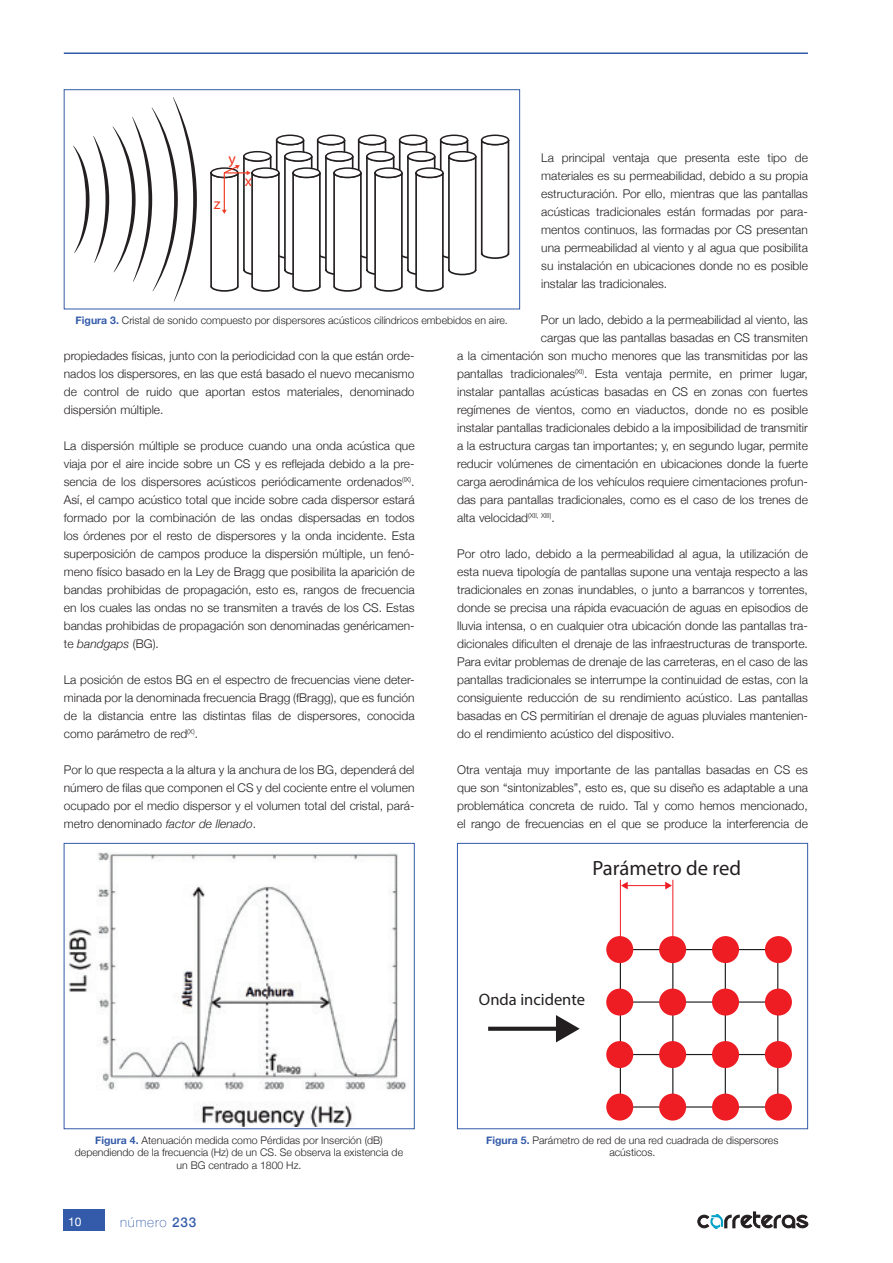
<style>
.page{position:relative;width:893px;height:1263px;background:#fff}
.page>*{position:absolute;margin:0;border:0;box-sizing:border-box;transform-origin:0 0}
.t1{font:20.7px "Myriad Pro";color:#231f20}
.t2{font:16.5px "Myriad Pro";color:#231f20}
.t3{font:15.75px "Myriad Pro";color:#ef3a24}
.t4{font:100 13.5px "Helvetica Neue";letter-spacing:.06em;color:#345ba9}
.TEXTO_COMUN_2015{font:300 12px/18px "Helvetica Neue";color:#231f20;text-align:justify}
.t5{font:12px "Helvetica Neue";color:#fff}
.PIE_FOTO_FIG_2015{font:300 10.5px/12.6px "Helvetica Neue";color:#231f20;text-align:center}
.s1{font-weight:700;color:#345ba9}
.s2{font-style:italic}
.s3{font-weight:500}
</style>
<div class="page">
<div style="left:64px;top:1210px;width:41px;height:21px;background:#345ba9"></div>
<hr style="left:64px;top:53px;width:744px;height:1px;background:#345ba9">
<svg style="left:698px;top:1212px;width:110px;height:17px"></svg>
<div style="left:481px;top:135px;width:28px;height:10px;border:1px solid #231f20;border-radius:50%"></div>
<div style="left:440px;top:135px;width:28px;height:10px;border:1px solid #231f20;border-radius:50%"></div>
<div style="left:399px;top:135px;width:28px;height:10px;border:1px solid #231f20;border-radius:50%"></div>
<div style="left:358px;top:135px;width:28px;height:10px;border:1px solid #231f20;border-radius:50%"></div>
<div style="left:317px;top:135px;width:28px;height:10px;border:1px solid #231f20;border-radius:50%"></div>
<div style="left:276px;top:135px;width:28px;height:10px;border:1px solid #231f20;border-radius:50%"></div>
<svg style="left:210px;top:138px;width:300px;height:154px"></svg>
<svg style="left:73px;top:97px;width:124px;height:205px"></svg>
<div style="left:64px;top:89px;width:456px;height:220px;border:1px solid #345ba9"></div>
<img style="left:68px;top:852px;width:341px;height:274px">
<div style="left:64px;top:843px;width:351px;height:286px;border:1px solid #345ba9"></div>
<hr style="left:620px;top:949px;width:158px;height:1px;background:#231f20">
<hr style="left:620px;top:1001px;width:158px;height:2px;background:#231f20">
<hr style="left:620px;top:1054px;width:158px;height:1px;background:#231f20">
<hr style="left:620px;top:1106px;width:158px;height:1px;background:#231f20">
<hr style="left:777px;top:949px;width:1px;height:158px;background:#231f20">
<hr style="left:725px;top:949px;width:1px;height:158px;background:#231f20">
<hr style="left:672px;top:880px;width:1px;height:69px;background:#ee1d23">
<hr style="left:620px;top:880px;width:1px;height:69px;background:#ee1d23">
<hr style="left:672px;top:940px;width:1px;height:167px;background:#231f20">
<hr style="left:620px;top:940px;width:1px;height:167px;background:#231f20">
<div style="left:606px;top:936px;width:27px;height:27px;background:#ee1d23;border-radius:50%"></div>
<div style="left:659px;top:936px;width:27px;height:27px;background:#ee1d23;border-radius:50%"></div>
<div style="left:712px;top:936px;width:27px;height:27px;background:#ee1d23;border-radius:50%"></div>
<div style="left:765px;top:936px;width:27px;height:27px;background:#ee1d23;border-radius:50%"></div>
<div style="left:606px;top:988px;width:27px;height:27px;background:#ee1d23;border-radius:50%"></div>
<div style="left:659px;top:988px;width:27px;height:27px;background:#ee1d23;border-radius:50%"></div>
<div style="left:712px;top:988px;width:27px;height:27px;background:#ee1d23;border-radius:50%"></div>
<div style="left:765px;top:988px;width:27px;height:27px;background:#ee1d23;border-radius:50%"></div>
<div style="left:606px;top:1041px;width:27px;height:27px;background:#ee1d23;border-radius:50%"></div>
<div style="left:659px;top:1041px;width:27px;height:27px;background:#ee1d23;border-radius:50%"></div>
<div style="left:712px;top:1041px;width:27px;height:27px;background:#ee1d23;border-radius:50%"></div>
<div style="left:765px;top:1041px;width:27px;height:27px;background:#ee1d23;border-radius:50%"></div>
<div style="left:606px;top:1093px;width:27px;height:27px;background:#ee1d23;border-radius:50%"></div>
<div style="left:659px;top:1093px;width:27px;height:27px;background:#ee1d23;border-radius:50%"></div>
<div style="left:712px;top:1093px;width:27px;height:27px;background:#ee1d23;border-radius:50%"></div>
<div style="left:765px;top:1093px;width:27px;height:27px;background:#ee1d23;border-radius:50%"></div>
<hr style="left:627px;top:885px;width:39px;height:1px;background:#ee1d23">
<svg style="left:621px;top:882px;width:7px;height:7px"></svg>
<svg style="left:665px;top:882px;width:7px;height:7px"></svg>
<svg style="left:488px;top:1027px;width:68px;height:4px"></svg>
<svg style="left:556px;top:1015px;width:24px;height:27px"></svg>
<div style="left:457px;top:843px;width:351px;height:286px;border:1px solid #345ba9"></div>
<p class="TEXTO_COMUN_2015" style="left:541px;top:148px;width:268px">La principal ventaja que presenta este tipo de materiales es su permeabilidad, debido a su propia estructuración. Por ello, mientras que las pantallas acústicas tradicionales están formadas por para&shy;mentos continuos, las formadas por CS presentan una permeabilidad al viento y al agua que posibilita su instalación en ubicaciones donde no es posible instalar las tradicionales.</p>
<p class="TEXTO_COMUN_2015" style="left:541px;top:310px;width:268px">Por un lado, debido a la permeabilidad al viento, las</p>
<p class="TEXTO_COMUN_2015" style="left:541px;top:328px;width:268px">cargas que las pantallas basadas en CS transmiten</p>
<p class="TEXTO_COMUN_2015" style="left:457px;top:346px;width:352px">a la cimentación son mucho menores que las transmitidas por las</p>
<p class="TEXTO_COMUN_2015" style="left:457px;top:364px;width:352px">pantallas tradicionales<sup>(XI)</sup>. Esta ventaja permite, en primer lugar,</p>
<p class="TEXTO_COMUN_2015" style="left:457px;top:382px;width:352px">instalar pantallas acústicas basadas en CS en zonas con fuertes</p>
<p class="TEXTO_COMUN_2015" style="left:457px;top:400px;width:352px">regímenes de vientos, como en viaductos, donde no es posible</p>
<p class="TEXTO_COMUN_2015" style="left:457px;top:418px;width:352px">instalar pantallas tradicionales debido a la imposibilidad de transmitir</p>
<p class="TEXTO_COMUN_2015" style="left:457px;top:436px;width:352px">a la estructura cargas tan importantes; y, en segundo lugar, permite</p>
<p class="TEXTO_COMUN_2015" style="left:457px;top:454px;width:352px">reducir volúmenes de cimentación en ubicaciones donde la fuerte</p>
<p class="TEXTO_COMUN_2015" style="left:457px;top:472px;width:352px">carga aerodinámica de los vehículos requiere cimentaciones profun-</p>
<p class="TEXTO_COMUN_2015" style="left:457px;top:490px;width:352px">das para pantallas tradicionales, como es el caso de los trenes de</p>
<p class="TEXTO_COMUN_2015" style="left:457px;top:508px;width:99px">alta velocidad<sup>(XII,</sup> <sup>XIII)</sup>.</p>
<p class="TEXTO_COMUN_2015" style="left:457px;top:544px;width:352px">Por otro lado, debido a la permeabilidad al agua, la utilización de esta nueva tipología de pantallas supone una ventaja respecto a las tradicionales en zonas inundables, o junto a barrancos y torrentes, donde se precisa una rápida evacuación de aguas en episodios de lluvia intensa, o en cualquier otra ubicación donde las pantallas tra&shy;dicionales dificulten el drenaje de las infraestructuras de transporte.<br>Para evitar problemas de drenaje de las carreteras, en el caso de las pantallas tradicionales se interrumpe la continuidad de estas, con la consiguiente reducción de su rendimiento acústico. Las pantallas basadas en CS permitirían el drenaje de aguas pluviales mantenien&shy;do el rendimiento acústico del dispositivo.</p>
<p class="TEXTO_COMUN_2015" style="left:457px;top:760px;width:352px">Otra ventaja muy importante de las pantallas basadas en CS es que son “sintonizables”, esto es, que su diseño es adaptable a una problemática concreta de ruido. Tal y como hemos mencionado, el rango de frecuencias en el que se produce la interferencia de</p>
<p class="t3" style="left:229px;top:149px;width:9px">y</p>
<p class="t3" style="left:245px;top:171px;width:9px">x</p>
<p class="t3" style="left:214px;top:194px;width:8px">z</p>
<p class="PIE_FOTO_FIG_2015" style="left:76px;top:313px;width:434px"><span class="s1">Figura 3.</span> Cristal de sonido compuesto por dispersores acústicos cilíndricos embebidos en aire.</p>
<p class="TEXTO_COMUN_2015" style="left:64px;top:346px;width:352px">propiedades físicas, junto con la periodicidad con la que están orde&shy;nados los dispersores, en las que está basado el nuevo mecanismo de control de ruido que aportan estos materiales, denominado dispersión múltiple.</p>
<p class="TEXTO_COMUN_2015" style="left:64px;top:436px;width:352px">La dispersión múltiple se produce cuando una onda acústica que viaja por el aire incide sobre un CS y es reflejada debido a la pre&shy;sencia de los dispersores acústicos periódicamente ordenados<sup>(IX)</sup>.<br>Así, el campo acústico total que incide sobre cada dispersor estará formado por la combinación de las ondas dispersadas en todos los órdenes por el resto de dispersores y la onda incidente. Esta superposición de campos produce la dispersión múltiple, un fenó&shy;meno físico basado en la Ley de Bragg que posibilita la aparición de bandas prohibidas de propagación, esto es, rangos de frecuencia en los cuales las ondas no se transmiten a través de los CS. Estas bandas prohibidas de propagación son denominadas genéricamen&shy;te <span class="s2">bandgaps</span> (BG).</p>
<p class="TEXTO_COMUN_2015" style="left:64px;top:670px;width:352px">La posición de estos BG en el espectro de frecuencias viene deter&shy;minada por la denominada frecuencia Bragg (fBragg), que es función de la distancia entre las distintas filas de dispersores, conocida como parámetro de red<sup>(X)</sup>.</p>
<p class="TEXTO_COMUN_2015" style="left:64px;top:760px;width:352px">Por lo que respecta a la altura y la anchura de los BG, dependerá del número de filas que componen el CS y del cociente entre el volumen ocupado por el medio dispersor y el volumen total del cristal, pará&shy;metro denominado <span class="s2">factor de llenado</span>.</p>
<p class="t1" style="left:592px;top:855px;width:150px">Parámetro de red</p>
<p class="t2" style="left:479px;top:989px;width:108px">Onda incidente</p>
<p class="PIE_FOTO_FIG_2015" style="left:75px;top:1133px;width:330px"><span class="s1">Figura 4.</span> Atenuación medida como Pérdidas por Inserción (dB) dependiendo de la frecuencia (Hz) de un CS. Se observa la existencia de un BG centrado a 1800 Hz.</p>
<p class="PIE_FOTO_FIG_2015" style="left:486px;top:1133px;width:294px"><span class="s1">Figura 5.</span> Parámetro de red de una red cuadrada de dispersores acústicos.</p>
<p class="t5" style="left:68px;top:1212px;width:15px">10</p>
<p class="t4" style="left:120px;top:1212px;width:78px">número <span class="s3">233</span></p>
</div>
